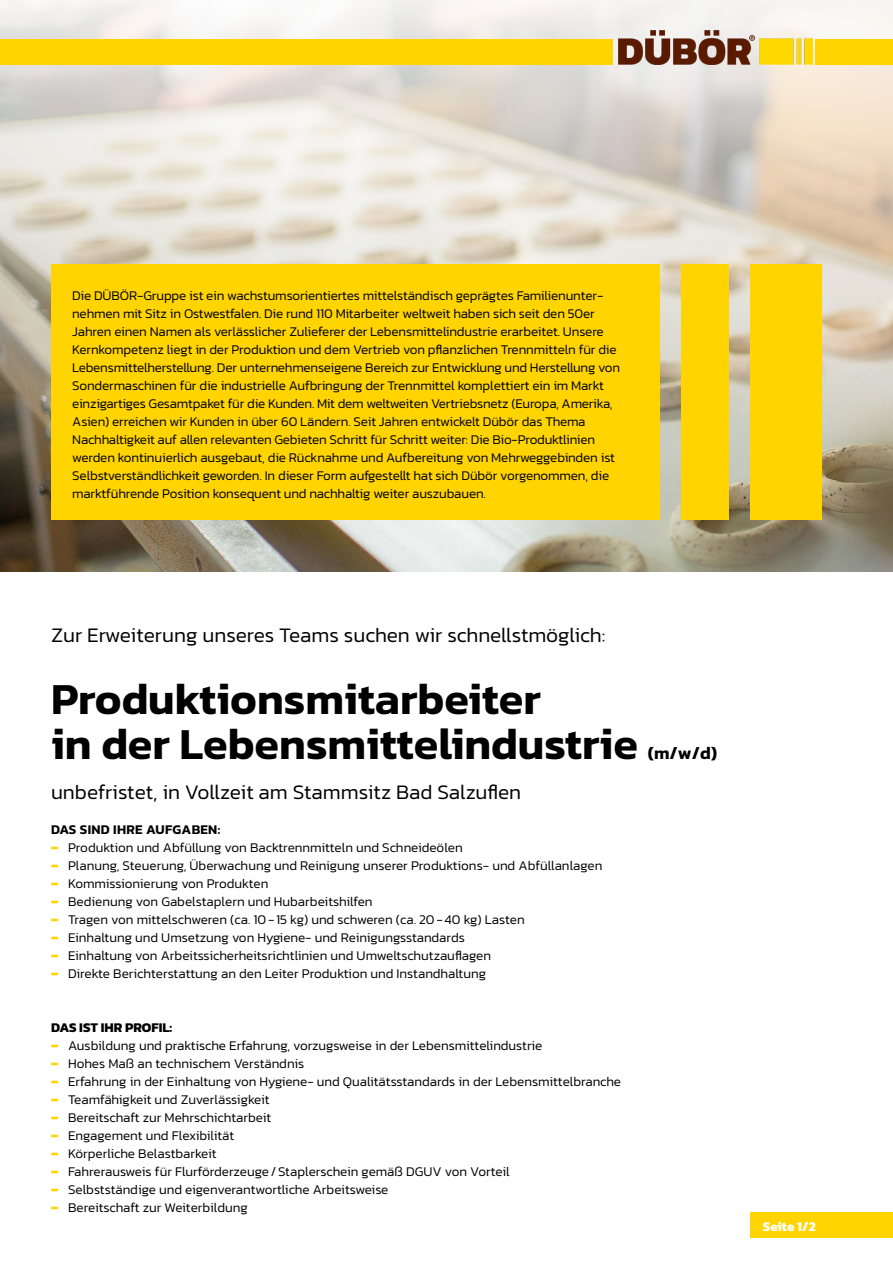
<style>
.page{position:relative;width:893px;height:1263px;background:#fff}
.page>*{position:absolute;margin:0;border:0;box-sizing:border-box;transform-origin:0 0}
.t1{font:600 45px/45px "Kanit";color:#000}
.t2{font:300 21px "Kanit";color:#000}
.t3{font:600 18px "Kanit";color:#000}
.t4{font:300 13.5px/18px "Kanit";letter-spacing:-.01em;color:#000}
.t5{font:600 13.5px "Kanit";letter-spacing:.02em;color:#000}
.t6{font:700 13.5px "Kanit";color:#000}
.t7{font:700 13.5px "Kanit";color:#fff}
.s1{font-weight:900;color:#ffd400}
</style>
<div class="page">
<img style="left:0;top:0;width:893px;height:572px">
<img style="left:619px;top:31px;width:193px;height:34px">
<div style="left:815px;top:39px;width:78px;height:26px;background:#ffd400"></div>
<div style="left:0;top:39px;width:612px;height:26px;background:#ffd400"></div>
<div style="left:51px;top:264px;width:609px;height:256px;background:#ffd400"></div>
<div style="left:681px;top:264px;width:48px;height:256px;background:#ffd400"></div>
<div style="left:750px;top:264px;width:71px;height:256px;background:#ffd400"></div>
<div style="left:750px;top:1212px;width:143px;height:25px;background:#ffd400"></div>
<p class="t4" style="left:72px;top:287px;width:549px">Die DÜBÖR-Gruppe ist ein wachstumsorientiertes mittelständisch geprägtes Familienunter&shy;nehmen mit Sitz in Ostwestfalen. Die rund 110 Mitarbeiter weltweit haben sich seit den 50er Jahren einen Namen als verlässlicher Zulieferer der Lebensmittelindustrie erarbeitet. Unsere Kernkompetenz liegt in der Produktion und dem Vertrieb von pflanzlichen Trennmitteln für die Lebensmittelherstellung. Der unternehmenseigene Bereich zur Entwicklung und Herstellung von Sondermaschinen für die industrielle Aufbringung der Trennmittel komplettiert ein im Markt einzigartiges Gesamtpaket für die Kunden. Mit dem weltweiten Vertriebsnetz (Europa, Amerika, Asien) erreichen wir Kunden in über 60 Ländern. Seit Jahren entwickelt Dübör das Thema Nachhaltigkeit auf allen relevanten Gebieten Schritt für Schritt weiter: Die Bio-Produktlinien werden kontinuierlich ausgebaut, die Rücknahme und Aufbereitung von Mehrweggebinden ist Selbstverständlichkeit geworden. In dieser Form aufgestellt hat sich Dübör vorgenommen, die marktführende Position konsequent und nachhaltig weiter auszubauen.</p>
<h2 class="t2" style="left:51px;top:620px;width:556px">Zur Erweiterung unseres Teams suchen wir schnellstmöglich:</h2>
<h1 class="t1" style="left:51px;top:675px;width:588px">Produktionsmitarbeiter<br>in der Lebensmittelindustrie</h1>
<h2 class="t2" style="left:51px;top:777px;width:472px">unbefristet, in Vollzeit am Stammsitz Bad Salzuflen</h2>
<p class="t5" style="left:51px;top:819px;width:171px">DAS SIND IHRE AUFGABEN:</p>
<p class="t4" style="left:51px;top:839px;width:413px"><span class="s1">–</span> Produktion und Abfüllung von Backtrennmitteln und Schneideölen</p>
<p class="t4" style="left:51px;top:857px;width:553px"><span class="s1">–</span> Planung, Steuerung, Überwachung und Reinigung unserer Produktions- und Abfüllanlagen</p>
<p class="t4" style="left:51px;top:875px;width:219px"><span class="s1">–</span> Kommissionierung von Produkten</p>
<p class="t4" style="left:51px;top:893px;width:323px"><span class="s1">–</span> Bedienung von Gabelstaplern und Hubarbeitshilfen</p>
<p class="t4" style="left:51px;top:911px;width:475px"><span class="s1">–</span> Tragen von mittelschweren (ca. 10- 15 kg) und schweren (ca. 20-40 kg) Lasten</p>
<p class="t4" style="left:51px;top:929px;width:415px"><span class="s1">–</span> Einhaltung und Umsetzung von Hygiene- und Reinigungsstandards</p>
<p class="t4" style="left:51px;top:947px;width:442px"><span class="s1">–</span> Einhaltung von Arbeitssicherheitsrichtlinien und Umweltschutzauflagen</p>
<p class="t4" style="left:51px;top:965px;width:437px"><span class="s1">–</span> Direkte Berichterstattung an den Leiter Produktion und Instandhaltung</p>
<h3 class="t3" style="left:648px;top:739px;width:71px">(m/w/d)</h3>
<p class="t6" style="left:51px;top:1017px;width:123px">DAS IST IHR PROFIL:</p>
<p class="t4" style="left:51px;top:1037px;width:493px"><span class="s1">–</span> Ausbildung und praktische Erfahrung, vorzugsweise in der Lebensmittelindustrie</p>
<p class="t4" style="left:51px;top:1055px;width:255px"><span class="s1">–</span> Hohes Maß an technischem Verständnis</p>
<p class="t4" style="left:51px;top:1073px;width:572px"><span class="s1">–</span> Erfahrung in der Einhaltung von Hygiene- und Qualitätsstandards in der Lebensmittelbranche</p>
<p class="t4" style="left:51px;top:1091px;width:220px"><span class="s1">–</span> Teamfähigkeit und Zuverlässigkeit</p>
<p class="t4" style="left:51px;top:1109px;width:222px"><span class="s1">–</span> Bereitschaft zur Mehrschichtarbeit</p>
<p class="t4" style="left:51px;top:1127px;width:185px"><span class="s1">–</span> Engagement und Flexibilität</p>
<p class="t4" style="left:51px;top:1145px;width:167px"><span class="s1">–</span> Körperliche Belastbarkeit</p>
<p class="t4" style="left:51px;top:1163px;width:460px"><span class="s1">–</span> Fahrerausweis für Flurförderzeuge/Staplerschein gemäß DGUV von Vorteil</p>
<p class="t4" style="left:51px;top:1181px;width:339px"><span class="s1">–</span> Selbstständige und eigenverantwortliche Arbeitsweise</p>
<p class="t4" style="left:51px;top:1199px;width:198px"><span class="s1">–</span> Bereitschaft zur Weiterbildung</p>
<p class="t7" style="left:763px;top:1216px;width:54px">Seite 1/2</p>
</div>
